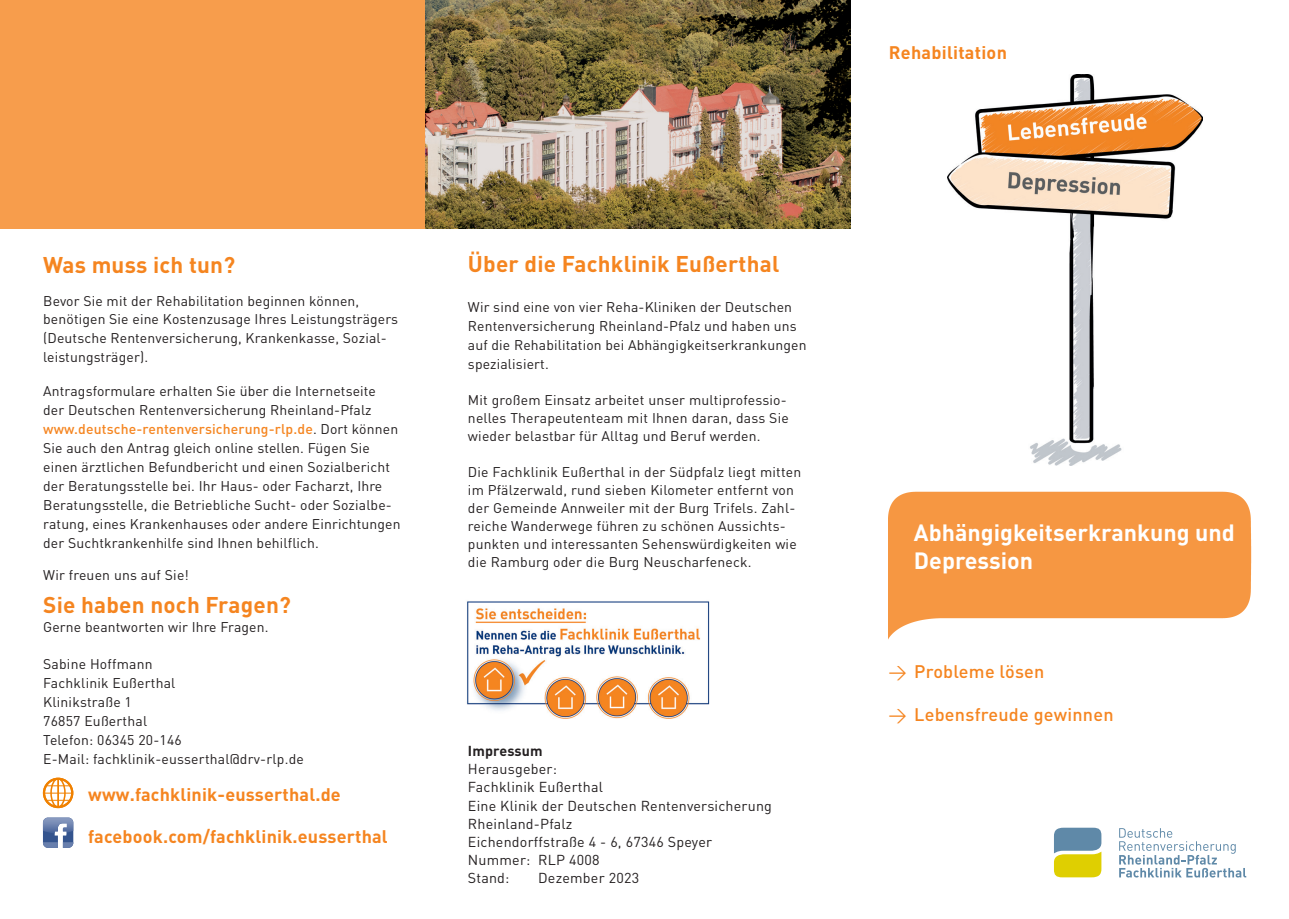
<style>
.page{position:relative;width:1289px;height:919px;background:#fff}
.page>*{position:absolute;margin:0;border:0;box-sizing:border-box;transform-origin:0 0}
.t1{font:700 23.25px/27.9px "DIN Pro DR Vp";color:#fff}
.t2{font:700 22.5px "DIN Pro DR Vp";letter-spacing:.01em;color:#f58520}
.t3{font:700 18px "DIN Pro DR Vp";letter-spacing:.01em;color:#f58520}
.t4{font:500 18px "DIN Pro DR Vp";letter-spacing:.015em;color:#f58520}
.t5{font:14.25px/18px "DIN Pro DR Vp";letter-spacing:.015em;color:#231f20}
.t6{font:700 14.25px "DIN Pro DR Vp";letter-spacing:.01em;color:#231f20}
.t7{font:13.95px/18.9px "DIN Pro DR Vp";letter-spacing:.01em;color:#231f20}
.s1{font-weight:500;color:#f58520}
.s2{font-weight:400}
</style>
<div class="page">
<img style="left:947px;top:75px;width:255px;height:390px">
<div style="left:0;top:0;width:443px;height:229px;background:#f79d4c"></div>
<svg style="left:1054px;top:827px;width:47px;height:50px"></svg>
<svg style="left:1119px;top:828px;width:127px;height:49px"></svg>
<img style="left:888px;top:491px;width:364px;height:149px">
<svg style="left:43px;top:817px;width:30px;height:30px"></svg>
<img style="left:425px;top:0;width:425px;height:229px">
<div style="left:43px;top:777px;width:30px;height:31px;border:2px solid #f08100;border-radius:50%"></div>
<div style="left:50px;top:778px;width:16px;height:29px;border:2px solid #f08100;border-radius:50%"></div>
<hr style="left:57px;top:778px;width:2px;height:29px;background:#f08100">
<svg style="left:44px;top:792px;width:28px;height:1px"></svg>
<svg style="left:46px;top:785px;width:24px;height:1px"></svg>
<svg style="left:46px;top:799px;width:24px;height:1px"></svg>
<img style="left:467px;top:601px;width:243px;height:118px">
<h2 class="t2" style="left:43px;top:250px;width:193px">Was muss ich tun?</h2>
<p class="t7" style="left:43px;top:291px;width:356px">Bevor Sie mit der Rehabilitation beginnen können, benötigen Sie eine Kostenzusage Ihres Leistungsträgers (Deutsche Rentenversicherung, Krankenkasse, Sozial&shy;leistungsträger).</p>
<p class="t7" style="left:43px;top:381px;width:359px">Antragsformulare erhalten Sie über die Internetseite der Deutschen Rentenversicherung Rheinland-Pfalz <span class="s1">www.deutsche-rentenversicherung-rlp.de</span>. Dort können Sie auch den Antrag gleich online stellen. Fügen Sie einen ärztlichen Befundbericht und einen Sozialbericht der Beratungsstelle bei. Ihr Haus- oder Facharzt, Ihre Beratungsstelle, die Betriebliche Sucht- oder Sozialbe&shy;ratung, eines Krankenhauses oder andere Einrichtungen der Suchtkrankenhilfe sind Ihnen behilflich.</p>
<p class="t7" style="left:43px;top:565px;width:147px">Wir freuen uns auf Sie!</p>
<h2 class="t2" style="left:43px;top:589px;width:249px">Sie haben noch Fragen?</h2>
<p class="t7" style="left:43px;top:616px;width:227px">Gerne beantworten wir Ihre Fragen.</p>
<p class="t7" style="left:43px;top:654px;width:262px">Sabine Hoffmann<br>Fachklinik Eußerthal<br>Klinikstraße 1<br>76857 Eußerthal<br>Telefon: 06345 20-146<br>E-Mail: fachklinik-eusserthal@drv-rlp.de</p>
<p class="t3" style="left:88px;top:782px;width:254px">www.fachklinik-eusserthal.de</p>
<p class="t3" style="left:88px;top:824px;width:301px">facebook.com/fachklinik.eusserthal</p>
<h2 class="t2" style="left:468px;top:249px;width:313px">Über die Fachklinik Eußerthal</h2>
<p class="t7" style="left:468px;top:297px;width:340px">Wir sind eine von vier Reha-Kliniken der Deutschen Rentenversicherung Rheinland-Pfalz und haben uns auf die Rehabilitation bei Abhängigkeitserkrankungen spezialisiert.</p>
<p class="t7" style="left:468px;top:391px;width:322px;line-height:18px">Mit großem Einsatz arbeitet unser multiprofessio&shy;nelles Therapeutenteam mit Ihnen daran, dass Sie wieder belastbar für Alltag und Beruf werden.</p>
<p class="t7" style="left:468px;top:463px;width:335px;line-height:18px">Die Fachklinik Eußerthal in der Südpfalz liegt mitten im Pfälzerwald, rund sieben Kilometer entfernt von der Gemeinde Annweiler mit der Burg Trifels. Zahl&shy;reiche Wanderwege führen zu schönen Aussichts&shy;punkten und interessanten Sehenswürdigkeiten wie die Ramburg oder die Burg Neuscharfeneck.</p>
<p class="t6" style="left:468px;top:741px;width:76px">Impressum</p>
<p class="t5" style="left:468px;top:760px;width:305px">Herausgeber:<br>Fachklinik Eußerthal<br>Eine Klinik der Deutschen Rentenversicherung<br>Rheinland-Pfalz<br>Eichendorffstraße 4 - 6, 67346 Speyer<br>Nummer: RLP 4008<br>Stand:</p>
<p class="t5" style="left:538px;top:868px;width:102px">Dezember 2023</p>
<p class="t3" style="left:888px;top:41px;width:120px">Rehabilitation</p>
<h1 class="t1" style="left:913px;top:518px;width:322px">Abhängigkeitserkrankung und<br>Depression</h1>
<p class="t4" style="left:888px;top:659px;width:157px"><span class="s2">&gt;</span> Probleme lösen</p>
<p class="t4" style="left:888px;top:702px;width:226px"><span class="s2">&gt;</span> Lebensfreude gewinnen</p>
</div>
